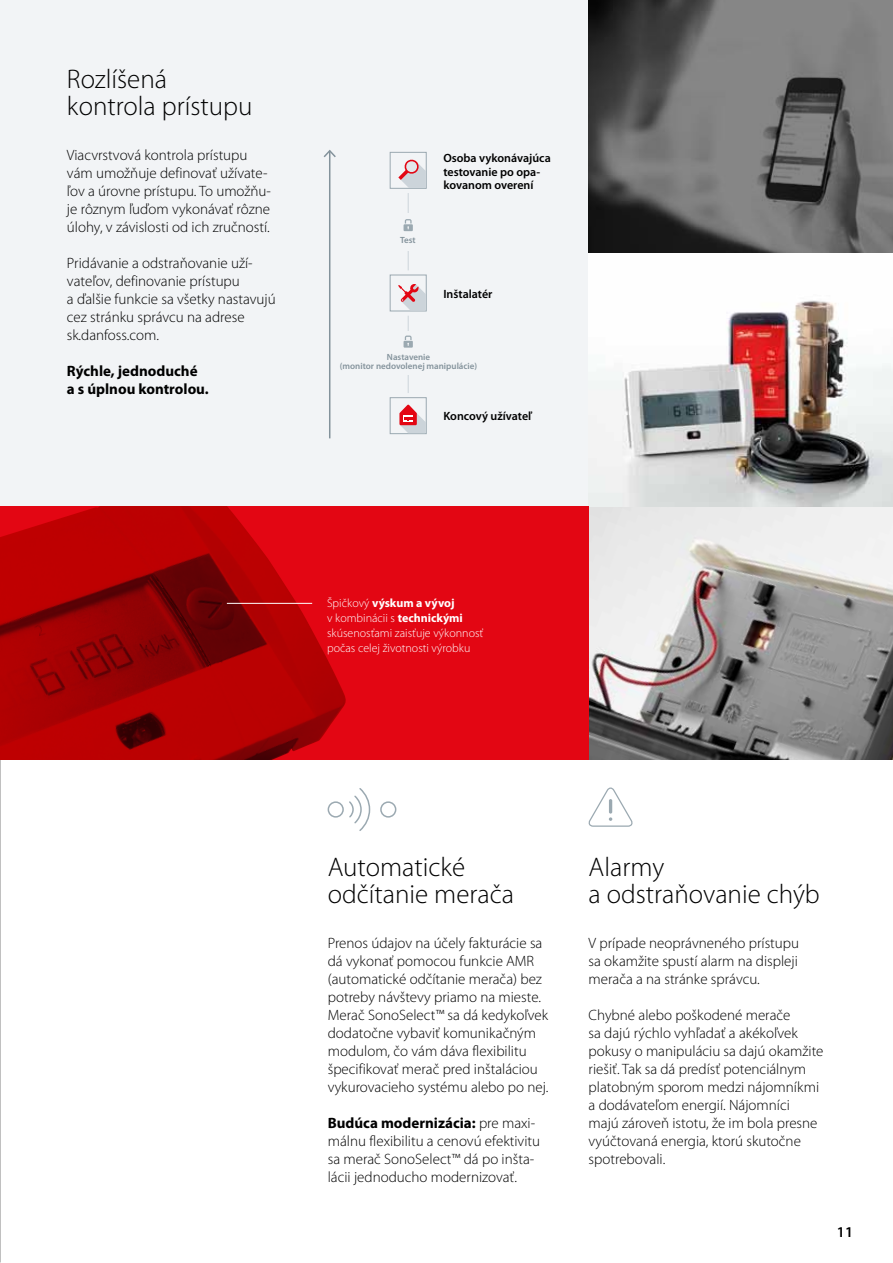
<style>
.page{position:relative;width:893px;height:1263px;background:#fff}
.page>*{position:absolute;margin:0;border:0;box-sizing:border-box;transform-origin:0 0}
.t1{font:300 27px/27px "Myriad Pro";color:#000}
.t2{font:300 15px/18px "Myriad Pro";color:#000}
.t3{font:700 15px/18px "Myriad Pro";color:#000}
.t4{font:600 15px "Myriad Pro";color:#000}
.t5{font:300 12px/15px "Myriad Pro";color:#fff}
.t6{font:600 12px/13.5px "Myriad Pro";color:#000}
.t7{font:600 9px/9px "Myriad Pro";color:#83929b;text-align:center}
.s1{font-weight:700}
</style>
<div class="page">
<img style="left:0;top:505px;width:1px;height:758px">
<div style="left:0;top:0;width:589px;height:506px;background:#f2f4f6"></div>
<div style="left:328px;top:801px;width:16px;height:17px;border:2px solid #9ba9b1;border-radius:50%"></div>
<div style="left:380px;top:801px;width:16px;height:17px;border:2px solid #9ba9b1;border-radius:50%"></div>
<svg style="left:349px;top:788px;width:22px;height:43px"></svg>
<img style="left:589px;top:300px;width:304px;height:459px">
<svg style="left:589px;top:0;width:304px;height:253px;background:#626262"></svg>
<div style="left:0;top:506px;width:589px;height:253px;background:#e30613"></div>
<img style="left:0;top:506px;width:346px;height:253px">
<svg style="left:588px;top:787px;width:45px;height:40px"></svg>
<hr style="left:227px;top:603px;width:85px;height:1px;background:#fff">
<div style="left:390px;top:152px;width:37px;height:37px;border:1px solid #9ba9b1"></div>
<svg style="left:398px;top:158px;width:28px;height:30px"></svg>
<div style="left:390px;top:397px;width:37px;height:37px;border:1px solid #9ba9b1"></div>
<svg style="left:399px;top:405px;width:27px;height:28px"></svg>
<div style="left:390px;top:275px;width:37px;height:36px;border:1px solid #9ba9b1"></div>
<svg style="left:398px;top:284px;width:28px;height:27px"></svg>
<hr style="left:408px;top:316px;width:1px;height:77px;background:#ccd4da">
<div style="left:405px;top:331px;width:7px;height:43px;background:#f2f4f6"></div>
<svg style="left:404px;top:336px;width:9px;height:12px"></svg>
<hr style="left:329px;top:151px;width:1px;height:287px;background:#83929b">
<svg style="left:323px;top:150px;width:13px;height:9px"></svg>
<hr style="left:408px;top:193px;width:1px;height:77px;background:#ccd4da">
<div style="left:405px;top:213px;width:7px;height:37px;background:#f2f4f6"></div>
<svg style="left:404px;top:219px;width:9px;height:12px"></svg>
<h1 class="t1" style="left:67px;top:66px;width:187px">Rozlíšená kontrola prístupu</h1>
<p class="t2" style="left:67px;top:147px;width:206px">Viacvrstvová kontrola prístupu vám umožňuje definovať užívate&shy;ľov a úrovne prístupu. To umožňu&shy;je rôznym ľuďom vykonávať rôzne úlohy, v závislosti od ich zručností.</p>
<p class="t2" style="left:67px;top:255px;width:210px">Pridávanie a odstraňovanie uží&shy;vateľov, definovanie prístupu<br>a ďalšie funkcie sa všetky nastavujú cez stránku správcu na adrese sk.danfoss.com.</p>
<p class="t3" style="left:67px;top:362px;width:143px">Rýchle, jednoduché a s úplnou kontrolou.</p>
<p class="t7" style="left:400px;top:236px;width:17px">Test</p>
<p class="t6" style="left:443px;top:151px;width:109px">Osoba vykonávajúca testovanie po opa&shy;kovanom overení</p>
<p class="t6" style="left:443px;top:287px;width:51px">Inštalatér</p>
<p class="t7" style="left:340px;top:352px;width:139px">Nastavenie<br>(monitor nedovolenej manipulácie)</p>
<p class="t6" style="left:443px;top:410px;width:90px">Koncový užívateľ</p>
<p class="t5" style="left:327px;top:595px;width:158px">Špičkový <span class="s1">výskum a vývoj<br></span>v kombinácii s <span class="s1">technickými </span>skúsenosťami zaisťuje výkonnosť počas celej životnosti výrobku</p>
<h1 class="t1" style="left:328px;top:854px;width:188px">Automatické odčítanie merača</h1>
<p class="t2" style="left:328px;top:934px;width:222px">Prenos údajov na účely fakturácie sa dá vykonať pomocou funkcie AMR (automatické odčítanie merača) bez potreby návštevy priamo na mieste.<br>Merač SonoSelect™ sa dá kedykoľvek dodatočne vybaviť komunikačným modulom, čo vám dáva flexibilitu špecifikovať merač pred inštaláciou vykurovacieho systému alebo po nej.</p>
<p class="t2" style="left:328px;top:1114px;width:214px"><span class="s1">Budúca modernizácia:</span> pre maxi&shy;málnu flexibilitu a cenovú efektivitu sa merač SonoSelect™ dá po inšta&shy;lácii jednoducho modernizovať.</p>
<h1 class="t1" style="left:589px;top:854px;width:233px">Alarmy<br>a odstraňovanie chýb</h1>
<p class="t2" style="left:589px;top:934px;width:212px;text-align:justify">V prípade neoprávneného prístupu sa okamžite spustí alarm na displeji merača a na stránke správcu.</p>
<p class="t2" style="left:589px;top:1006px;width:236px">Chybné alebo poškodené merače<br>sa dajú rýchlo vyhľadať a akékoľvek pokusy o manipuláciu sa dajú okamžite riešiť. Tak sa dá predísť potenciálnym platobným sporom medzi nájomníkmi a dodávateľom energií. Nájomníci majú zároveň istotu, že im bola presne vyúčtovaná energia, ktorú skutočne spotrebovali.</p>
<p class="t4" style="left:837px;top:1224px;width:18px">11</p>
</div>
